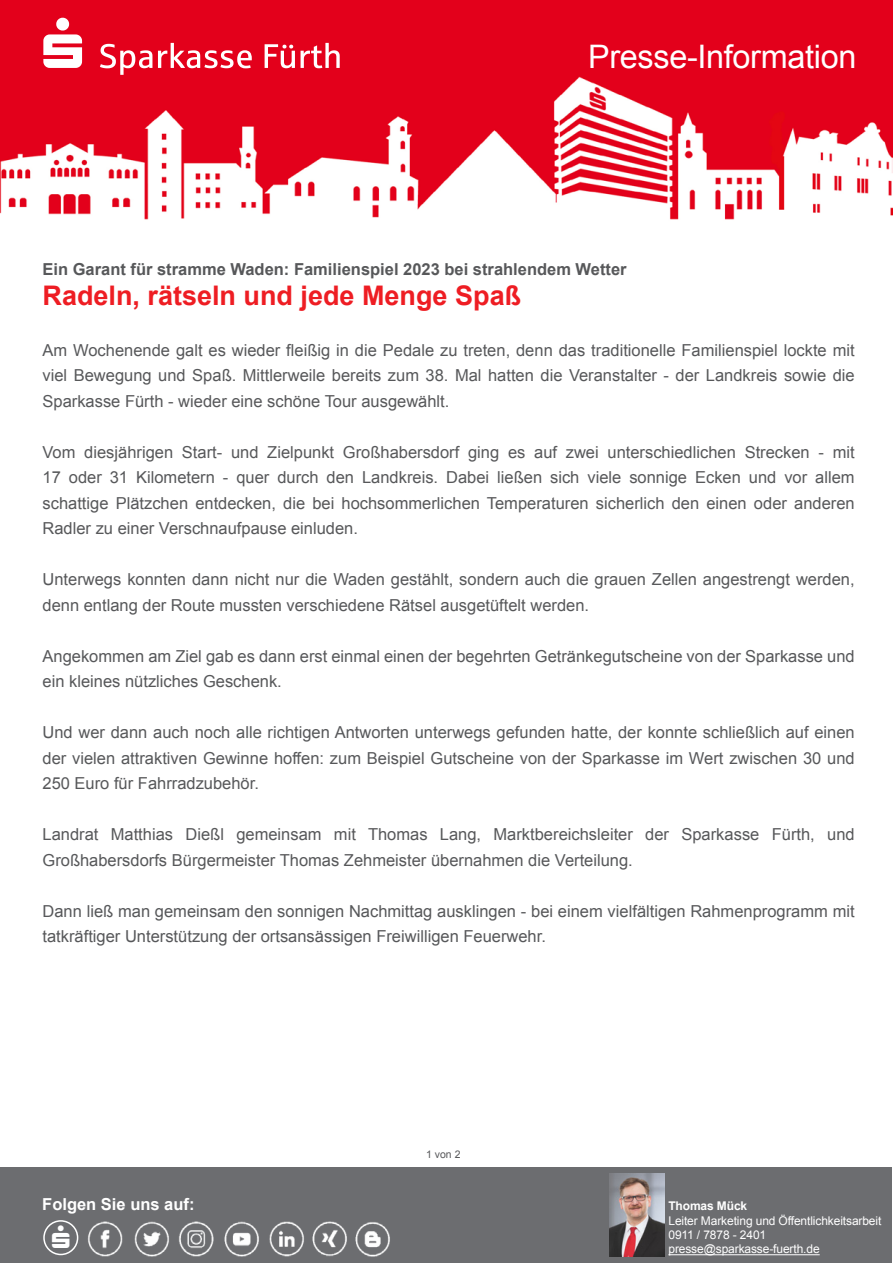
<style>
.page{position:relative;width:893px;height:1263px;background:#fff}
.page>*{position:absolute;margin:0;border:0;box-sizing:border-box;transform-origin:0 0}
.t1{font:32.4px "Arial";letter-spacing:-.01em;color:#fff}
.t2{font:700 27px "Arial";color:#ee1d23}
.t3{font:16.5px/25.5px "Arial";color:#57585a}
.t4{font:700 16.5px "Arial";color:#57585a}
.t5{font:700 16.5px "Arial";color:#fff}
.t6{font:12px/14.4px "Arial";letter-spacing:-.01em;color:#fff}
.t7{font:700 12px "Arial";letter-spacing:-.01em;color:#fff}
.t8{font:10.5px "Arial";color:#57585a}
</style>
<div class="page">
<img style="left:0;top:0;width:893px;height:220px">
<div style="left:0;top:1167px;width:892px;height:96px;background:#6c6d70"></div>
<img style="left:609px;top:1174px;width:55px;height:82px">
<hr style="left:668px;top:1254px;width:152px;height:1px;background:#fff">
<img style="left:87px;top:1221px;width:36px;height:36px">
<img style="left:134px;top:1221px;width:35px;height:36px">
<img style="left:179px;top:1221px;width:35px;height:36px">
<img style="left:224px;top:1221px;width:35px;height:36px">
<img style="left:269px;top:1221px;width:121px;height:36px">
<div style="left:43px;top:1220px;width:35px;height:35px;border:2px solid #fff;border-radius:50%"></div>
<svg style="left:43px;top:18px;width:297px;height:57px;background:#e72d43"></svg>
<h1 class="t1" style="left:588px;top:36px;width:270px">Presse-Information</h1>
<p class="t4" style="left:43px;top:258px;width:586px">Ein Garant für stramme Waden: Familienspiel 2023 bei strahlendem Wetter</p>
<h2 class="t2" style="left:43px;top:277px;width:480px">Radeln, rätseln und jede Menge Spaß</h2>
<p class="t3" style="left:43px;top:337px;width:814px;text-align:justify">Am Wochenende galt es wieder fleißig in die Pedale zu treten, denn das traditionelle Familienspiel lockte mit viel Bewegung und Spaß. Mittlerweile bereits zum 38. Mal hatten die Veranstalter - der Landkreis sowie die Sparkasse Fürth - wieder eine schöne Tour ausgewählt.</p>
<p class="t3" style="left:43px;top:439px;width:814px;text-align:justify">Vom diesjährigen Start- und Zielpunkt Großhabersdorf ging es auf zwei unterschiedlichen Strecken - mit 17 oder 31 Kilometern - quer durch den Landkreis. Dabei ließen sich viele sonnige Ecken und vor allem schattige Plätzchen entdecken, die bei hochsommerlichen Temperaturen sicherlich den einen oder anderen Radler zu einer Verschnaufpause einluden.</p>
<p class="t3" style="left:43px;top:567px;width:814px">Unterwegs konnten dann nicht nur die Waden gestählt, sondern auch die grauen Zellen angestrengt werden, denn entlang der Route mussten verschiedene Rätsel ausgetüftelt werden.</p>
<p class="t3" style="left:43px;top:643px;width:814px">Angekommen am Ziel gab es dann erst einmal einen der begehrten Getränkegutscheine von der Sparkasse und ein kleines nützliches Geschenk.</p>
<p class="t3" style="left:43px;top:720px;width:814px;text-align:justify">Und wer dann auch noch alle richtigen Antworten unterwegs gefunden hatte, der konnte schließlich auf einen der vielen attraktiven Gewinne hoffen: zum Beispiel Gutscheine von der Sparkasse im Wert zwischen 30 und 250 Euro für Fahrradzubehör.</p>
<p class="t3" style="left:43px;top:822px;width:814px">Landrat Matthias Dießl gemeinsam mit Thomas Lang, Marktbereichsleiter der Sparkasse Fürth, und<br>Großhabersdorfs Bürgermeister Thomas Zehmeister übernahmen die Verteilung.</p>
<p class="t3" style="left:43px;top:898px;width:814px">Dann ließ man gemeinsam den sonnigen Nachmittag ausklingen - bei einem vielfältigen Rahmenprogramm mit tatkräftiger Unterstützung der ortsansässigen Freiwilligen Feuerwehr.</p>
<p class="t5" style="left:42px;top:1193px;width:154px">Folgen Sie uns auf:</p>
<p class="t8" style="left:426px;top:1147px;width:36px">1 von 2</p>
<p class="t7" style="left:668px;top:1198px;width:80px">Thomas Mück</p>
<p class="t6" style="left:668px;top:1213px;width:214px">Leiter Marketing und Öffentlichkeitsarbeit<br>0911 / 7878 - 2401 presse@sparkasse-fuerth.de</p>
</div>
